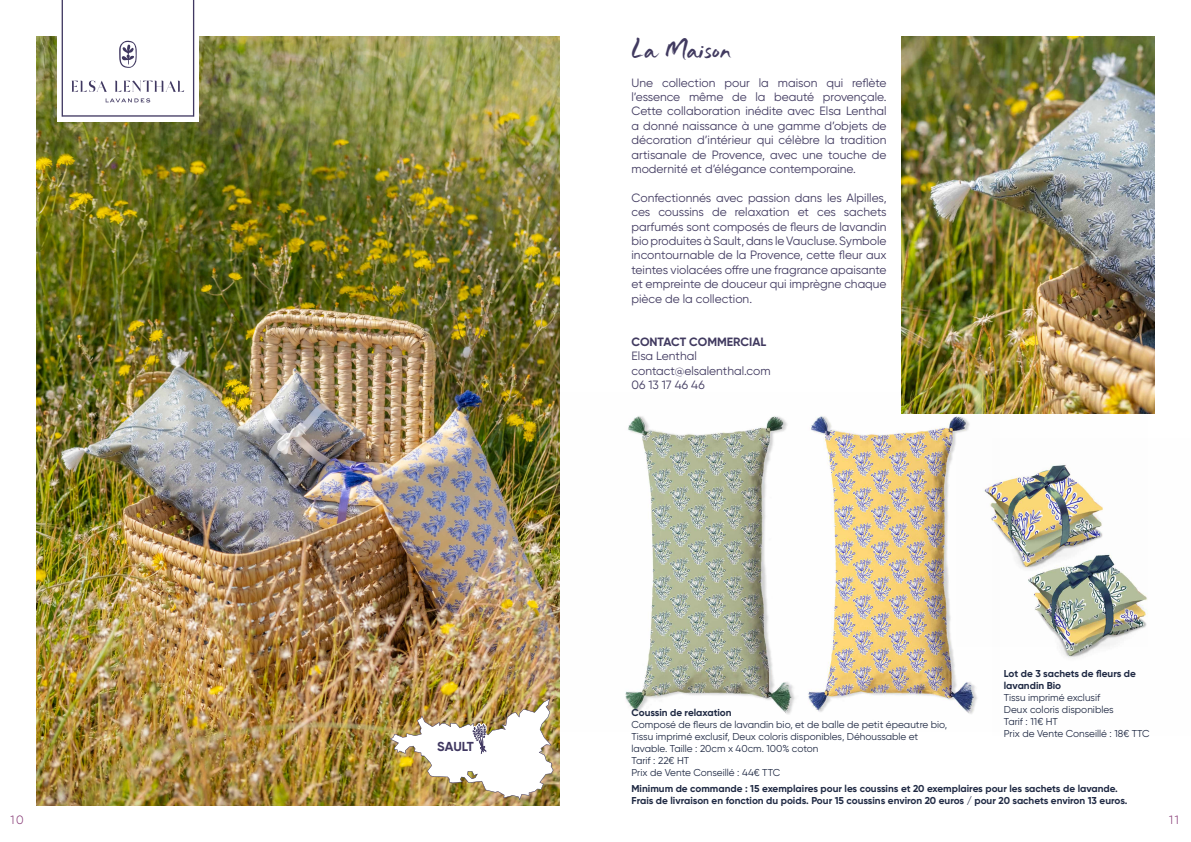
<style>
.page{position:relative;width:1191px;height:842px;background:#fff}
.page>*{position:absolute;margin:0;border:0;box-sizing:border-box;transform-origin:0 0}
.t1{font:29px "Just Wright";color:#413a60}
.t2{font:700 13px "Gilroy";color:#403861}
.t3{font:12px/14.4px "Gilroy";color:#413a60;text-align:justify}
.t4{font:700 12px "Gilroy";color:#413a60}
.t5{font:300 12px "Gilroy";color:#7d2b6b}
.t6{font:10px/12px "Gilroy";color:#202a44}
.t7{font:700 10px/12px "Gilroy";color:#202a44}
</style>
<div class="page">
<img style="left:808px;top:415px;width:169px;height:299px">
<img style="left:559px;top:393px;width:236px;height:338px">
<img style="left:36px;top:36px;width:523px;height:770px">
<svg style="left:57px;top:0;width:141px;height:122px"></svg>
<svg style="left:62px;top:0;width:132px;height:117px"></svg>
<img style="left:390px;top:699px;width:163px;height:101px">
<img style="left:901px;top:36px;width:254px;height:378px">
<img style="left:956px;top:350px;width:191px;height:296px">
<img style="left:992px;top:438px;width:156px;height:220px">
<p class="t2" style="left:437px;top:739px;width:38px">SAULT</p>
<h1 class="t1" style="left:631px;top:30px;width:102px">La Maison</h1>
<p class="t3" style="left:631px;top:75px;width:257px">Une collection pour la maison qui reflète l’essence même de la beauté provençale.<br>Cette collaboration inédite avec Elsa Lenthal a donné naissance à une gamme d’objets de décoration d’intérieur qui célèbre la tradition artisanale de Provence, avec une touche de modernité et d’élégance contemporaine.</p>
<p class="t3" style="left:631px;top:190px;width:257px">Confectionnés avec passion dans les Alpilles, ces coussins de relaxation et ces sachets parfumés sont composés de fleurs de lavandin bio produites à Sault, dans le Vaucluse. Symbole incontournable de la Provence, cette fleur aux teintes violacées offre une fragrance apaisante et empreinte de douceur qui imprègne chaque pièce de la collection.</p>
<p class="t4" style="left:631px;top:334px;width:136px">CONTACT COMMERCIAL</p>
<p class="t3" style="left:631px;top:349px;width:140px;text-align:left">Elsa Lenthal contact@elsalenthal.com<br>06 13 17 46 46</p>
<p class="t7" style="left:631px;top:706px;width:102px">Coussin de relaxation</p>
<p class="t6" style="left:631px;top:718px;width:317px">Composé de fleurs de lavandin bio, et de balle de petit épeautre bio, Tissu imprimé exclusif, Deux coloris disponibles, Déhoussable et lavable. Taille : 20cm x 40cm. 100% coton<br>Tarif : 22€ HT<br>Prix de Vente Conseillé : 44€ TTC</p>
<p class="t7" style="left:1003px;top:667px;width:134px">Lot de 3 sachets de fleurs de lavandin Bio</p>
<p class="t6" style="left:1003px;top:691px;width:147px">Tissu imprimé exclusif<br>Deux coloris disponibles<br>Tarif : 11€ HT<br>Prix de Vente Conseillé : 18€ TTC</p>
<p class="t7" style="left:631px;top:783px;width:497px">Minimum de commande : 15 exemplaires pour les coussins et 20 exemplaires pour les sachets de lavande.<br>Frais de livraison en fonction du poids. Pour 15 coussins environ 20 euros / pour 20 sachets environ 13 euros.</p>
<p class="t5" style="left:10px;top:812px;width:15px">10</p>
<p class="t5" style="left:1169px;top:812px;width:11px">11</p>
</div>
